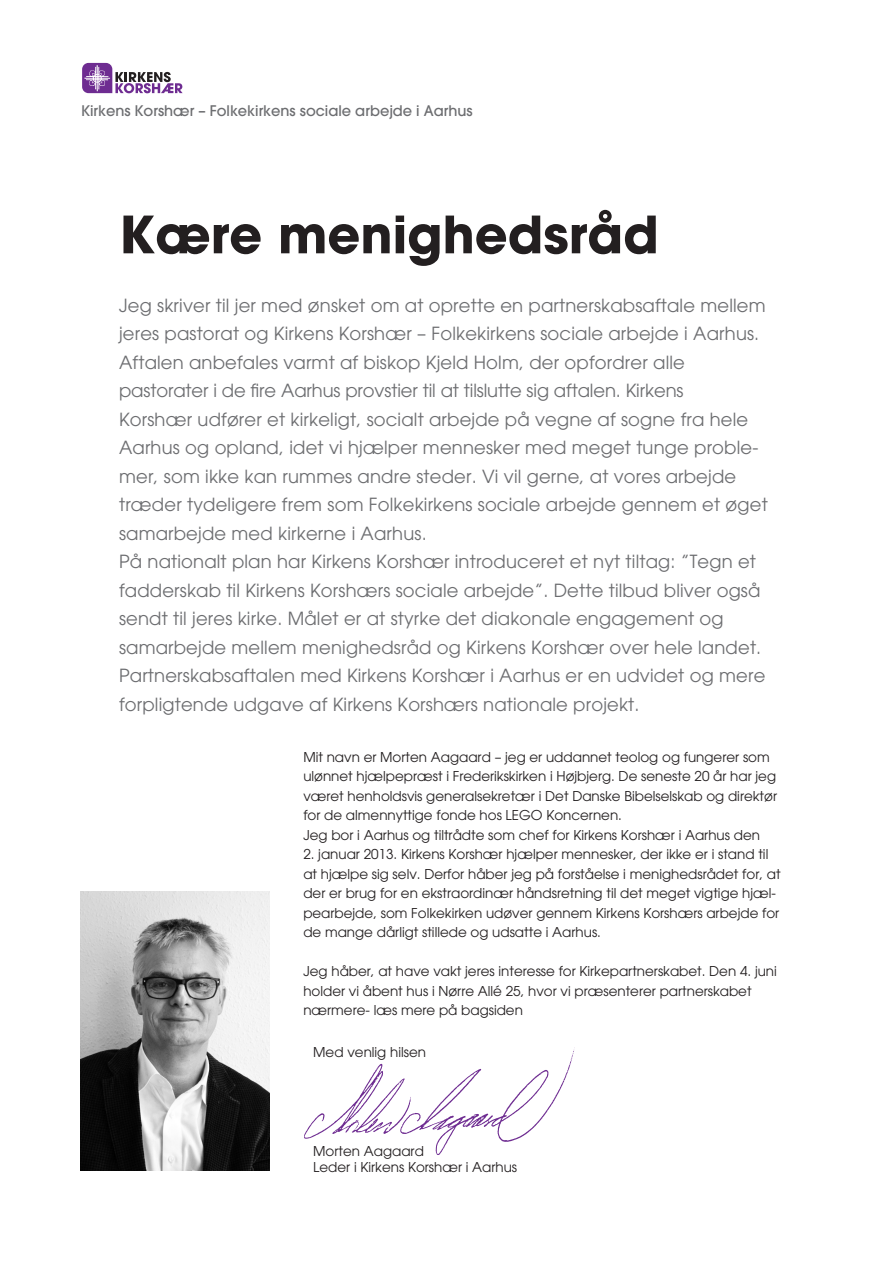
<style>
.page{position:relative;width:893px;height:1263px;background:#fff}
.page>*{position:absolute;margin:0;border:0;box-sizing:border-box;transform-origin:0 0}
.t1{font:700 51px "ITC Avant Garde Gothic";color:#231f20}
.t2{font:18px/28.5px "ITC Avant Garde Gothic";letter-spacing:.01em;color:#6c6d70}
.t3{font:500 14.55px "ITC Avant Garde Gothic";color:#6c6d70}
.t4{font:13.5px/19.5px "ITC Avant Garde Gothic";color:#231f20}
</style>
<div class="page">
<img style="left:81px;top:892px;width:188px;height:279px">
<svg style="left:82px;top:63px;width:101px;height:30px"></svg>
<svg style="left:304px;top:1047px;width:271px;height:108px"></svg>
<p class="t3" style="left:81px;top:102px;width:393px">Kirkens Korshær – Folkekirkens sociale arbejde i Aarhus</p>
<p class="t1" style="left:119px;top:201px;width:541px">Kære menighedsråd</p>
<p class="t2" style="left:119px;top:291px;width:650px">Jeg skriver til jer med ønsket om at oprette en partnerskabsaftale mellem jeres pastorat og Kirkens Korshær – Folkekirkens sociale arbejde i Aarhus.<br>Aftalen anbefales varmt af biskop Kjeld Holm, der opfordrer alle pastorater i de fire Aarhus provstier til at tilslutte sig aftalen. Kirkens<br>Korshær udfører et kirkeligt, socialt arbejde på vegne af sogne fra hele Aarhus og opland, idet vi hjælper mennesker med meget tunge proble&shy;mer, som ikke kan rummes andre steder. Vi vil gerne, at vores arbejde træder tydeligere frem som Folkekirkens sociale arbejde gennem et øget samarbejde med kirkerne i Aarhus.<br>På nationalt plan har Kirkens Korshær introduceret et nyt tiltag: ”Tegn et fadderskab til Kirkens Korshærs sociale arbejde”. Dette tilbud bliver også sendt til jeres kirke. Målet er at styrke det diakonale engagement og samarbejde mellem menighedsråd og Kirkens Korshær over hele landet.<br>Partnerskabsaftalen med Kirkens Korshær i Aarhus er en udvidet og mere forpligtende udgave af Kirkens Korshærs nationale projekt.</p>
<p class="t4" style="left:303px;top:747px;width:475px">Mit navn er Morten Aagaard – jeg er uddannet teolog og fungerer som ulønnet hjælpepræst i Frederikskirken i Højbjerg. De seneste 20 år har jeg været henholdsvis generalsekretær i Det Danske Bibelselskab og direktør for de almennyttige fonde hos LEGO Koncernen.<br>Jeg bor i Aarhus og tiltrådte som chef for Kirkens Korshær i Aarhus den</p>
<p class="t4" style="left:303px;top:844px;width:479px">2. januar 2013. Kirkens Korshær hjælper mennesker, der ikke er i stand til at hjælpe sig selv. Derfor håber jeg på forståelse i menighedsrådet for, at der er brug for en ekstraordinær håndsretning til det meget vigtige hjæl&shy;pearbejde, som Folkekirken udøver gennem Kirkens Korshærs arbejde for de mange dårligt stillede og udsatte i Aarhus.</p>
<p class="t4" style="left:303px;top:961px;width:475px">Jeg håber, at have vakt jeres interesse for Kirkepartnerskabet. Den 4. juni holder vi åbent hus i Nørre Allé 25, hvor vi præsenterer partnerskabet nærmere- læs mere på bagsiden</p>
<p class="t4" style="left:313px;top:1042px;width:114px">Med venlig hilsen</p>
<p class="t4" style="left:313px;top:1142px;width:205px;line-height:16.5px">Morten Aagaard<br>Leder i Kirkens Korshær i Aarhus</p>
</div>
